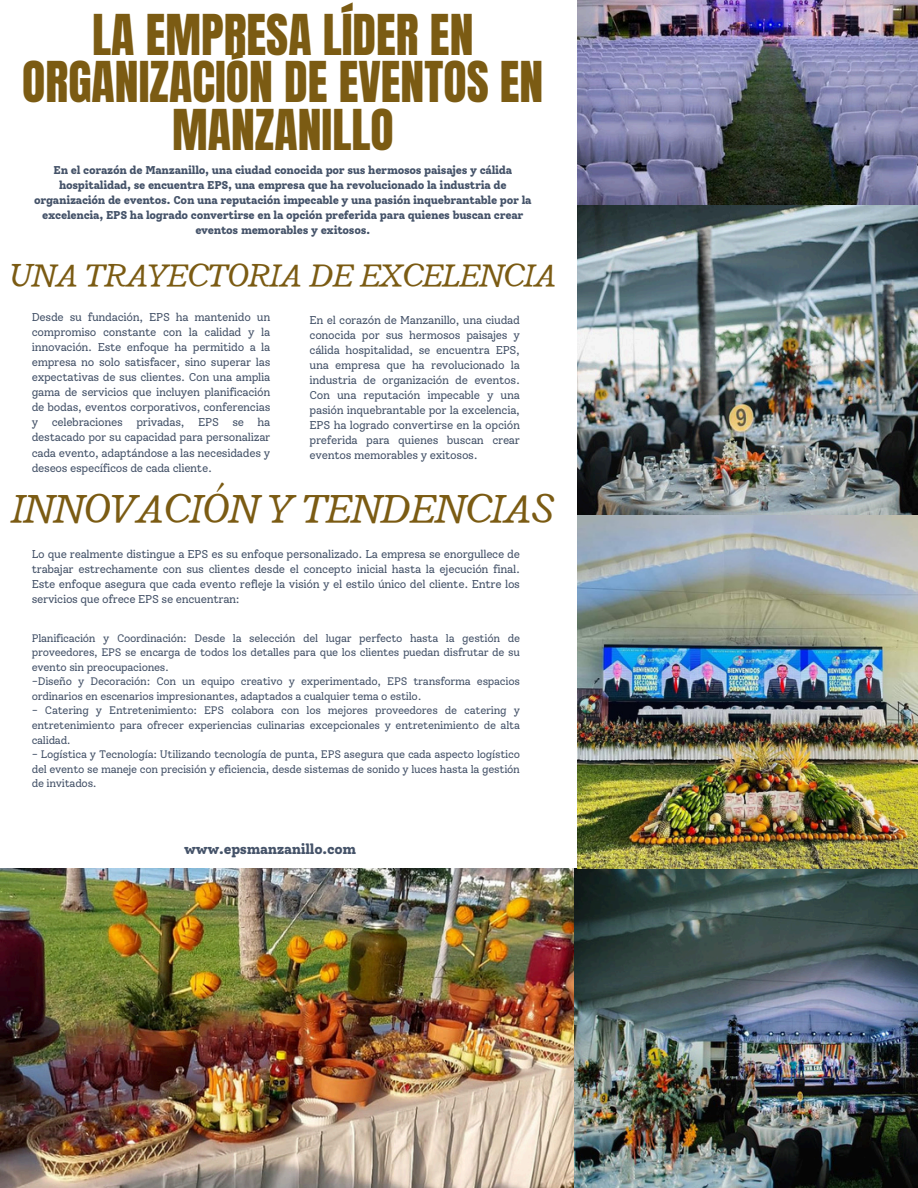
<style>
.page{position:relative;width:918px;height:1188px;background:#fff}
.page>*{position:absolute;margin:0;border:0;box-sizing:border-box;transform-origin:0 0}
.t1{font:47.85px/47.4px "Anton";color:#7b5b13;text-align:center}
.t2{font:italic 44.25px "Radley";color:#7b5b13}
.t3{font:italic 35.25px "Radley";color:#7b5b13}
.t4{font:800 14.1px "Solway";letter-spacing:-.025em;color:#455369}
.t5{font:11.25px/15px "Solway";letter-spacing:-.025em;color:#455369;text-align:justify}
.t6{font:800 11.25px/15px "Solway";letter-spacing:-.025em;color:#455369;text-align:center}
.t7{font:10.95px/14.5px "Solway";letter-spacing:-.025em;color:#455369;text-align:justify}
</style>
<div class="page">
<img style="left:0;top:869px;width:574px;height:319px">
<img style="left:577px;top:0;width:341px;height:515px">
<img style="left:574px;top:869px;width:344px;height:319px">
<img style="left:577px;top:515px;width:341px;height:353px">
<p class="t1" style="left:22px;top:12px;width:523px">LA EMPRESA LÍDER EN<br>ORGANIZACIÓN DE EVENTOS EN<br>MANZANILLO</p>
<p class="t6" style="left:34px;top:162px;width:499px">En el corazón de Manzanillo, una ciudad conocida por sus hermosos paisajes y cálida hospitalidad, se encuentra EPS, una empresa que ha revolucionado la industria de organización de eventos. Con una reputación impecable y una pasión inquebrantable por la excelencia, EPS ha logrado convertirse en la opción preferida para quienes buscan crear eventos memorables y exitosos.</p>
<h1 class="t3" style="left:9px;top:252px;width:549px">UNA TRAYECTORIA DE EXCELENCIA</h1>
<h3 class="t5" style="left:32px;top:310px;width:240px">Desde su fundación, EPS ha mantenido un compromiso constante con la calidad y la innovación. Este enfoque ha permitido a la empresa no solo satisfacer, sino superar las expectativas de sus clientes. Con una amplia gama de servicios que incluyen planificación de bodas, eventos corporativos, conferencias y celebraciones privadas, EPS se ha destacado por su capacidad para personalizar cada evento, adaptándose a las necesidades y deseos específicos de cada cliente.</h3>
<p class="t5" style="left:310px;top:312px;width:212px">En el corazón de Manzanillo, una ciudad conocida por sus hermosos paisajes y cálida hospitalidad, se encuentra EPS, una empresa que ha revolucionado la industria de organización de eventos.<br>Con una reputación impecable y una pasión inquebrantable por la excelencia, EPS ha logrado convertirse en la opción preferida para quienes buscan crear eventos memorables y exitosos.</p>
<p class="t2" style="left:12px;top:479px;width:544px">INNOVACIÓN Y TENDENCIAS</p>
<p class="t5" style="left:32px;top:546px;width:490px">Lo que realmente distingue a EPS es su enfoque personalizado. La empresa se enorgullece de trabajar estrechamente con sus clientes desde el concepto inicial hasta la ejecución final.<br>Este enfoque asegura que cada evento refleje la visión y el estilo único del cliente. Entre los servicios que ofrece EPS se encuentran:</p>
<p class="t7" style="left:32px;top:631px;width:490px">Planificación y Coordinación: Desde la selección del lugar perfecto hasta la gestión de proveedores, EPS se encarga de todos los detalles para que los clientes puedan disfrutar de su evento sin preocupaciones.</p>
<p class="t7" style="left:32px;top:674px;width:490px">-Diseño y Decoración: Con un equipo creativo y experimentado, EPS transforma espacios ordinarios en escenarios impresionantes, adaptados a cualquier tema o estilo.</p>
<p class="t7" style="left:32px;top:703px;width:490px">- Catering y Entretenimiento: EPS colabora con los mejores proveedores de catering y entretenimiento para ofrecer experiencias culinarias excepcionales y entretenimiento de alta calidad.</p>
<p class="t7" style="left:32px;top:747px;width:490px">- Logística y Tecnología: Utilizando tecnología de punta, EPS asegura que cada aspecto logístico del evento se maneje con precisión y eficiencia, desde sistemas de sonido y luces hasta la gestión de invitados.</p>
<p class="t4" style="left:184px;top:841px;width:173px">www.epsmanzanillo.com</p>
</div>
